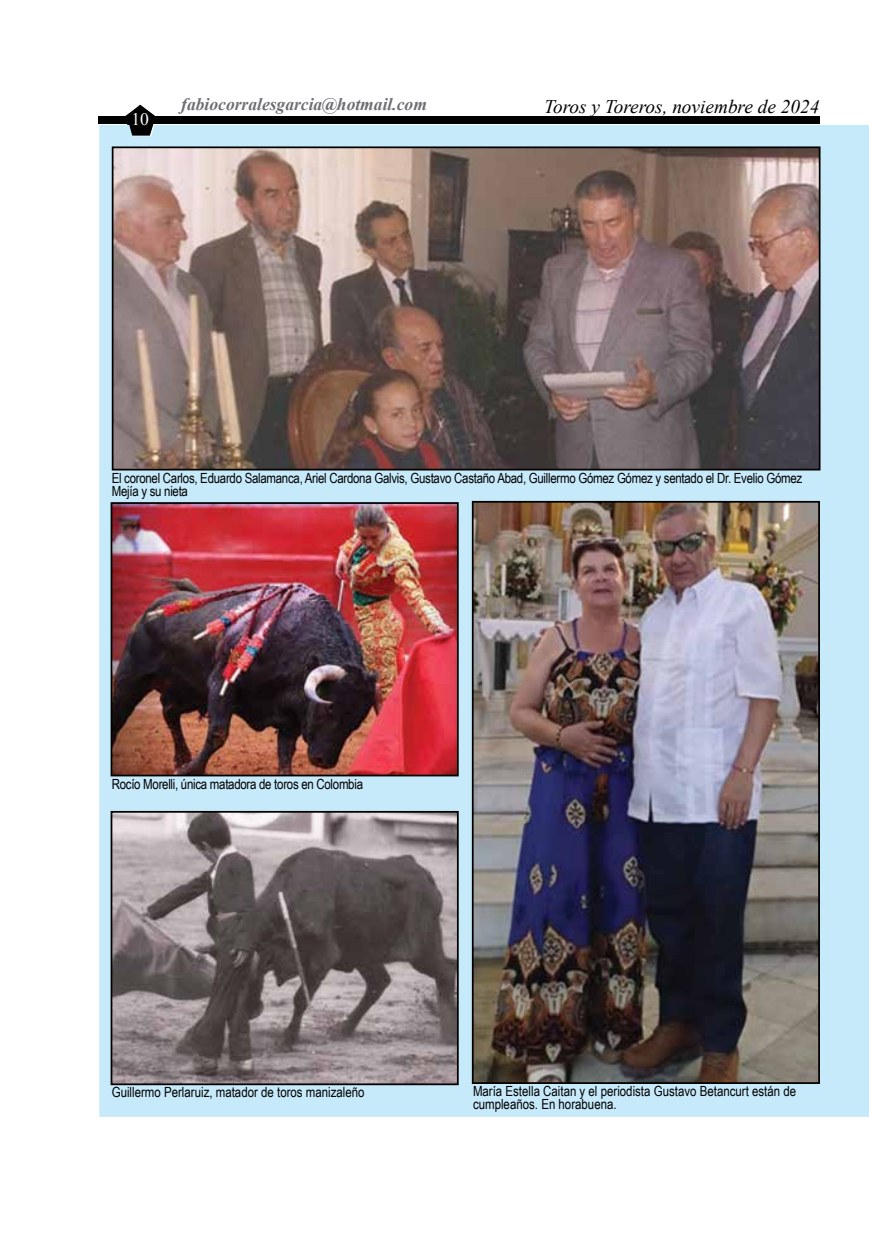
<style>
.page{position:relative;width:869px;height:1241px;background:#fff}
.page>*{position:absolute;margin:0;border:0;box-sizing:border-box;transform-origin:0 0}
.t1{font:italic 19.25px "Times New Roman";color:#000}
.t2{font:italic 700 17.5px "Times New Roman";color:#6d6e71}
.t3{font:17.5px "Times New Roman";color:#fff}
.t4{font:14px/13.1px "Arial Narrow";letter-spacing:-.02em;color:#000}
.t5{font:14px/13.1px "Arial Narrow";color:#000}
</style>
<div class="page">
<div style="left:98px;top:116px;width:721px;height:8px;background:#000"></div>
<svg style="left:125px;top:105px;width:30px;height:20px"></svg>
<svg style="left:868px;top:125px;width:1px;height:991px"></svg>
<div style="left:99px;top:125px;width:769px;height:991px;background:#c7eafb"></div>
<img style="left:113px;top:505px;width:342px;height:268px">
<div style="left:110px;top:502px;width:348px;height:274px;border:2px solid #000"></div>
<img style="left:115px;top:149px;width:702px;height:318px">
<div style="left:112px;top:146px;width:708px;height:324px;border:2px solid #000"></div>
<img style="left:474px;top:504px;width:342px;height:576px">
<div style="left:471px;top:501px;width:348px;height:582px;border:2px solid #000"></div>
<img style="left:113px;top:813px;width:342px;height:268px">
<div style="left:110px;top:810px;width:348px;height:274px;border:2px solid #000"></div>
<p class="t3" style="left:131px;top:107px;width:19px">10</p>
<p class="t2" style="left:181px;top:92px;width:247px">fabiocorralesgarcia@hotmail.com</p>
<h1 class="t1" style="left:544px;top:93px;width:276px">Toros y Toreros, noviembre de 2024</h1>
<p class="t4" style="left:112px;top:471px;width:691px">El coronel Carlos, Eduardo Salamanca, Ariel Cardona Galvis, Gustavo Castaño Abad, Guillermo Gómez Gómez y sentado el Dr. Evelio Gómez<br>Mejía y su nieta</p>
<p class="t4" style="left:112px;top:776px;width:253px">Rocío Morelli, única matadora de toros en Colombia</p>
<p class="t5" style="left:112px;top:1085px;width:254px">Guillermo Perlaruiz, matador de toros manizaleño</p>
<p class="t5" style="left:473px;top:1083px;width:324px">María Estella Caitan y el periodista Gustavo Betancurt están de cumpleaños. En horabuena.</p>
</div>
